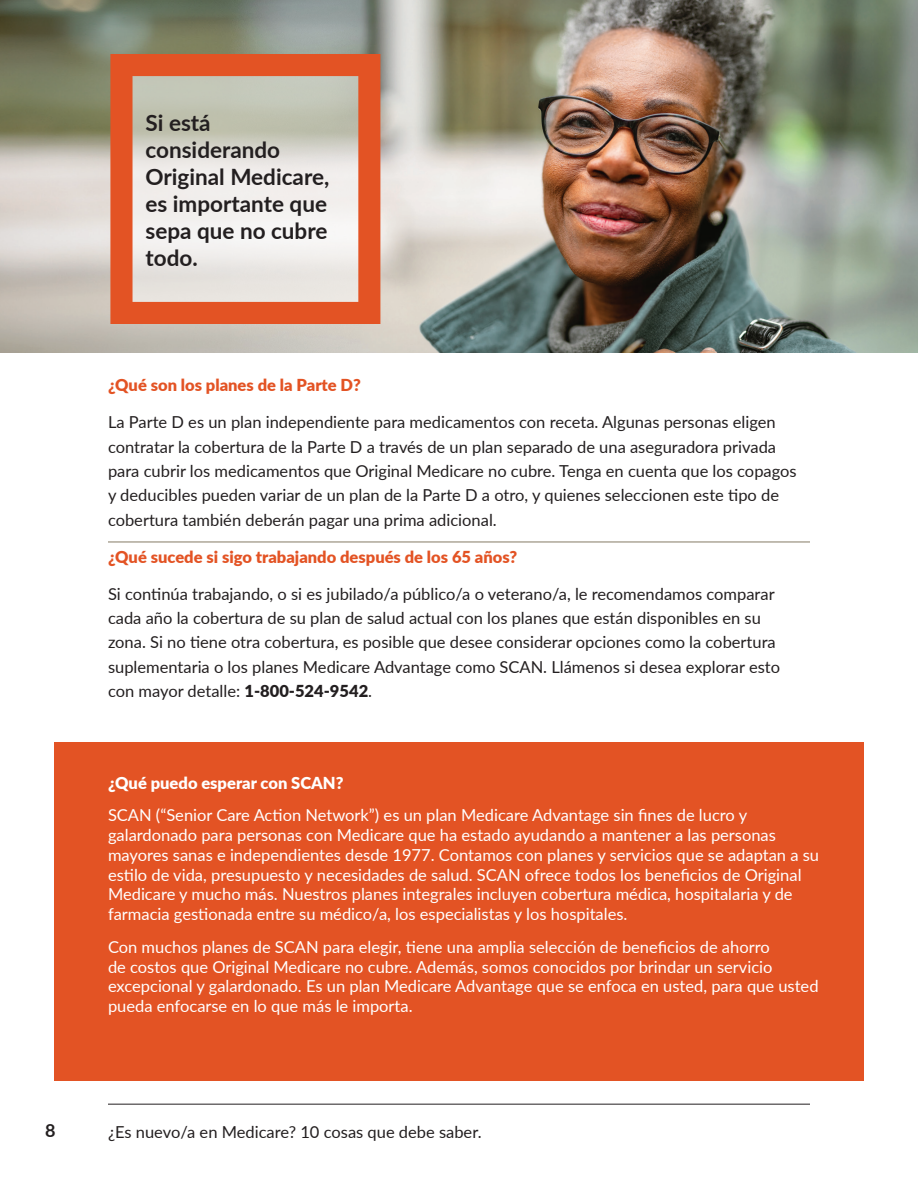
<style>
.page{position:relative;width:918px;height:1188px;background:#fff}
.page>*{position:absolute;margin:0;border:0;box-sizing:border-box;transform-origin:0 0}
.t1{font:700 22.5px/27px "Lato";color:#231f20}
.t2{font:700 18px "Lato";color:#231f20}
.t3{font:16.5px/24.3px "Lato";color:#231f20}
.t4{font:16.5px/19.8px "Lato";color:#fff}
.t5{font:900 16.5px "Lato";color:#e35324}
.t6{font:900 16.5px "Lato";color:#fff}
.s1{font-weight:900}
</style>
<div class="page">
<hr style="left:108px;top:1104px;width:702px;height:1px;background:#231f20">
<div style="left:54px;top:742px;width:810px;height:339px;background:#e35324"></div>
<hr style="left:108px;top:542px;width:702px;height:1px;background:#857a64">
<img style="left:0;top:0;width:918px;height:352px">
<svg style="left:110px;top:54px;width:270px;height:270px;background:#dfb3a0"></svg>
<p class="t1" style="left:146px;top:108px;width:185px">Si está considerando<br>Original Medicare, es importante que sepa que no cubre todo.</p>
<p class="t5" style="left:108px;top:373px;width:254px">¿Qué son los planes de la Parte D?</p>
<p class="t3" style="left:108px;top:409px;width:690px">La Parte D es un plan independiente para medicamentos con receta. Algunas personas eligen contratar la cobertura de la Parte D a través de un plan separado de una aseguradora privada para cubrir los medicamentos que Original Medicare no cubre. Tenga en cuenta que los copagos y deducibles pueden variar de un plan de la Parte D a otro, y quienes seleccionen este tipo de cobertura también deberán pagar una prima adicional.</p>
<p class="t5" style="left:108px;top:544px;width:411px">¿Qué sucede si sigo trabajando después de los 65 años?</p>
<p class="t3" style="left:108px;top:581px;width:674px">Si continúa trabajando, o si es jubilado/a público/a o veterano/a, le recomendamos comparar cada año la cobertura de su plan de salud actual con los planes que están disponibles en su zona. Si no tiene otra cobertura, es posible que desee considerar opciones como la cobertura suplementaria o los planes Medicare Advantage como SCAN. Llámenos si desea explorar esto con mayor detalle: <span class="s1">1-800-524-9542</span>.</p>
<p class="t6" style="left:108px;top:770px;width:237px">¿Qué puedo esperar con SCAN?</p>
<p class="t4" style="left:108px;top:805px;width:713px">SCAN (“Senior Care Action Network”) es un plan Medicare Advantage sin fines de lucro y galardonado para personas con Medicare que ha estado ayudando a mantener a las personas mayores sanas e independientes desde 1977. Contamos con planes y servicios que se adaptan a su estilo de vida, presupuesto y necesidades de salud. SCAN ofrece todos los beneficios de Original Medicare y mucho más. Nuestros planes integrales incluyen cobertura médica, hospitalaria y de farmacia gestionada entre su médico/a, los especialistas y los hospitales.</p>
<p class="t4" style="left:108px;top:936px;width:712px">Con muchos planes de SCAN para elegir, tiene una amplia selección de beneficios de ahorro<br>de costos que Original Medicare no cubre. Además, somos conocidos por brindar un servicio excepcional y galardonado. Es un plan Medicare Advantage que se enfoca en usted, para que usted pueda enfocarse en lo que más le importa.</p>
<p class="t2" style="left:45px;top:1117px;width:12px">8</p>
<p class="t3" style="left:108px;top:1119px;width:375px">¿Es nuevo/a en Medicare? 10 cosas que debe saber.</p>
</div>
